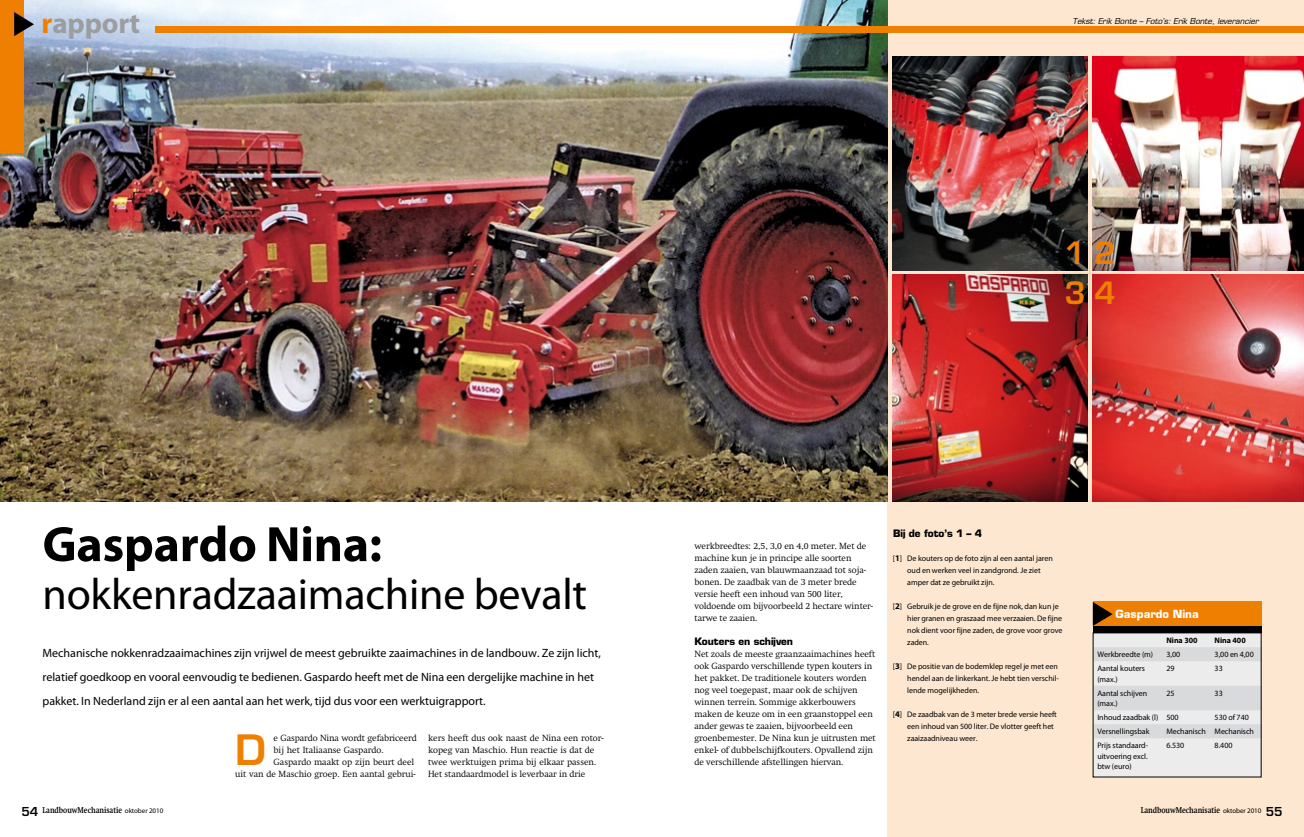
<style>
.page{position:relative;width:1304px;height:837px;background:#fff}
.page>*{position:absolute;margin:0;border:0;box-sizing:border-box;transform-origin:0 0}
.t1{font:700 50px "Myriad Pro";letter-spacing:-.005em;color:#000}
.t2{font:44px "Myriad Pro";letter-spacing:-.005em;color:#000}
.t3{font:600 40.8px "Eurostile LT Std";color:#ee7f00}
.t4{font:600 30px/40.1px "Eurostile LT Std";color:#ee7f00}
.t5{font:700 29px "Myriad Pro";letter-spacing:-.005em;color:#9c9d9f}
.t6{font:12px/24px "Myriad Pro";color:#000}
.t7{font:700 11px "Eurostile LT Std";color:#fff}
.t8{font:700 10px "Eurostile LT Std";letter-spacing:-.005em;color:#000}
.t9{font:300 8.8px/12px "Swift";letter-spacing:-.005em;color:#000}
.t10{font:700 8.4px "Swift";letter-spacing:-.005em;color:#000;scale:.83 1}
.t11{font:8px/12px "Myriad Pro";letter-spacing:-.005em;color:#000}
.t12{font:italic 8px "Eurostile LT Std";color:#000}
.t13{font:700 8px "Myriad Pro";letter-spacing:-.005em;color:#000}
.s1{color:#ee7f00}
.s2{font-weight:700;font-size:8.6px}
.s3{font-family:"Eurostile LT Std";font-weight:600;font-size:12px}
.s4{font-family:"Myriad Pro";font-weight:400;font-size:7px}
</style>
<div class="page">
<div style="left:887px;top:0;width:417px;height:836px;background:#fde7d0"></div>
<img style="left:0;top:0;width:887px;height:501px">
<img style="left:893px;top:57px;width:194px;height:213px">
<img style="left:1093px;top:57px;width:211px;height:213px">
<img style="left:893px;top:275px;width:194px;height:226px">
<img style="left:1093px;top:275px;width:211px;height:226px">
<div style="left:0;top:0;width:24px;height:153px;background:#ee7f00"></div>
<div style="left:155px;top:27px;width:497px;height:6px;background:#ee7f00"></div>
<svg style="left:14px;top:12px;width:20px;height:24px"></svg>
<div style="left:652px;top:27px;width:652px;height:6px;background:#ee7f00"></div>
<hr style="left:1089px;top:237px;width:1px;height:72px;background:#fbcfa1">
<hr style="left:1054px;top:272px;width:72px;height:1px;background:#fbcfa1">
<div style="left:1093px;top:632px;width:168px;height:144px;background:#ececed"></div>
<svg style="left:1095px;top:647px;width:167px;height:91px"></svg>
<div style="left:1093px;top:601px;width:168px;height:24px;background:#ee7f00"></div>
<div style="left:1093px;top:625px;width:168px;height:7px;background:#000"></div>
<svg style="left:1093px;top:602px;width:20px;height:23px"></svg>
<h3 class="t5" style="left:42px;top:7px;width:100px"><span class="s1">r</span>apport</h3>
<h1 class="t1" style="left:43px;top:516px;width:341px">Gaspardo Nina:</h1>
<h2 class="t2" style="left:43px;top:570px;width:546px">nokkenradzaaimachine bevalt</h2>
<p class="t6" style="left:43px;top:641px;width:560px">Mechanische nokkenradzaaimachines zijn vrijwel de meest gebruikte zaaimachines in de landbouw. Ze zijn licht, relatief goedkoop en vooral eenvoudig te bedienen. Gaspardo heeft met de Nina een dergelijke machine in het pakket. In Nederland zijn er al een aantal aan het werk, tijd dus voor een werktuigrapport.</p>
<h3 class="t3" style="left:235px;top:724px;width:32px">D</h3>
<p class="t9" style="left:274px;top:732px;width:145px">e Gaspardo Nina wordt gefabriceerd</p>
<p class="t9" style="left:428px;top:732px;width:177px">kers heeft dus ook naast de Nina een rotor&shy;kopeg van Maschio. Hun reactie is dat de twee werktuigen prima bij elkaar passen.<br>Het standaardmodel is leverbaar in drie</p>
<p class="t9" style="left:274px;top:744px;width:112px">bij het Italiaanse Gaspardo.</p>
<p class="t9" style="left:274px;top:756px;width:142px">Gaspardo maakt op zijn beurt deel</p>
<p class="t9" style="left:235px;top:768px;width:182px">uit van de Maschio groep. Een aantal gebrui-</p>
<p class="t12" style="left:1072px;top:17px;width:188px">Tekst: Erik Bonte – Foto’s: Erik Bonte, leverancier</p>
<h3 class="t4" style="left:1065px;top:232px;width:52px">1 2<br>3 4</h3>
<p class="t9" style="left:694px;top:540px;width:180px">werkbreedtes: 2,5, 3,0 en 4,0 meter. Met de machine kun je in principe alle soorten zaden zaaien, van blauwmaanzaad tot soja&shy;bonen. De zaadbak van de 3 meter brede versie- heeft een inhoud van 500 liter, voldoende- om bijvoorbeeld 2 hectare winter&shy;tarwe te zaaien.</p>
<p class="t8" style="left:694px;top:635px;width:100px">Kouters en schijven</p>
<p class="t9" style="left:694px;top:648px;width:183px">Net zoals de meeste graanzaaimachines heeft ook Gaspardo verschillende typen kouters in het pakket. De traditionele kouters worden nog veel toegepast, maar ook de schijven winnen terrein. Sommige akkerbouwers maken de keuze om in een graanstoppel een ander gewas te zaaien, bijvoorbeeld een groenbemester. De Nina kun je uitrusten met enkel- of dubbelschijfkouters. Opvallend zijn de verschillende afstellingen hiervan.</p>
<p class="t8" style="left:893px;top:527px;width:90px">Bij de foto’s 1 – 4</p>
<p class="t11" style="left:907px;top:552px;width:147px;text-indent:-14px">[<span class="s2">1</span>] De kouters op de foto zijn al een aantal jaren oud en werken veel in zandgrond. Je ziet amper dat ze gebruikt zijn.</p>
<p class="t11" style="left:907px;top:600px;width:157px;text-indent:-14px">[<span class="s2">2</span>] Gebruik je de grove en de fijne nok, dan kun je hier granen en graszaad mee verzaaien. De fijne nok dient voor fijne zaden, de grove voor grove zaden.</p>
<p class="t11" style="left:907px;top:660px;width:153px;text-indent:-14px">[<span class="s2">3</span>] De positie van de bodemklep regel je met een hendel aan de linkerkant. Je hebt tien verschil&shy;lende mogelijkheden.</p>
<p class="t11" style="left:907px;top:708px;width:151px;text-indent:-14px">[<span class="s2">4</span>] De zaadbak van de 3 meter brede versie heeft een inhoud van 500 liter. De vlotter geeft het zaaizaadniveau weer.</p>
<p class="t7" style="left:1115px;top:607px;width:85px">Gaspardo Nina</p>
<p class="t13" style="left:1166px;top:635px;width:33px">Nina 300</p>
<p class="t13" style="left:1215px;top:635px;width:33px">Nina 400</p>
<p class="t11" style="left:1097px;top:648px;width:57px">Werkbreedte (m)</p>
<p class="t11" style="left:1166px;top:648px;width:15px">3,00</p>
<p class="t11" style="left:1215px;top:648px;width:41px">3,00 en 4,00</p>
<p class="t11" style="left:1097px;top:663px;width:49px;line-height:10.5px">Aantal kouters (max.)</p>
<p class="t11" style="left:1166px;top:662px;width:10px">29</p>
<p class="t11" style="left:1215px;top:662px;width:10px">33</p>
<p class="t11" style="left:1097px;top:687px;width:51px;line-height:10.5px">Aantal schijven (max.)</p>
<p class="t11" style="left:1166px;top:687px;width:10px">25</p>
<p class="t11" style="left:1215px;top:687px;width:10px">33</p>
<p class="t11" style="left:1097px;top:711px;width:83px">Inhoud zaadbak (l) 500</p>
<p class="t11" style="left:1215px;top:711px;width:36px">530 of 740</p>
<p class="t11" style="left:1097px;top:725px;width:54px">Versnellingsbak</p>
<p class="t11" style="left:1166px;top:725px;width:89px">Mechanisch Mechanisch</p>
<p class="t11" style="left:1097px;top:740px;width:52px;line-height:10.5px;text-align:justify">Prijs standaard&shy;uitvoering excl. btw (euro)</p>
<p class="t11" style="left:1166px;top:739px;width:19px">6.530</p>
<p class="t11" style="left:1215px;top:739px;width:19px">8.400</p>
<p class="t10" style="left:21px;top:805px;width:172px"><span class="s3">54</span> LandbouwMechanisatie <span class="s4">oktober 2010</span></p>
<p class="t10" style="left:1141px;top:805px;width:172px">LandbouwMechanisatie <span class="s4">oktober 2010</span> <span class="s3">55</span></p>
</div>
